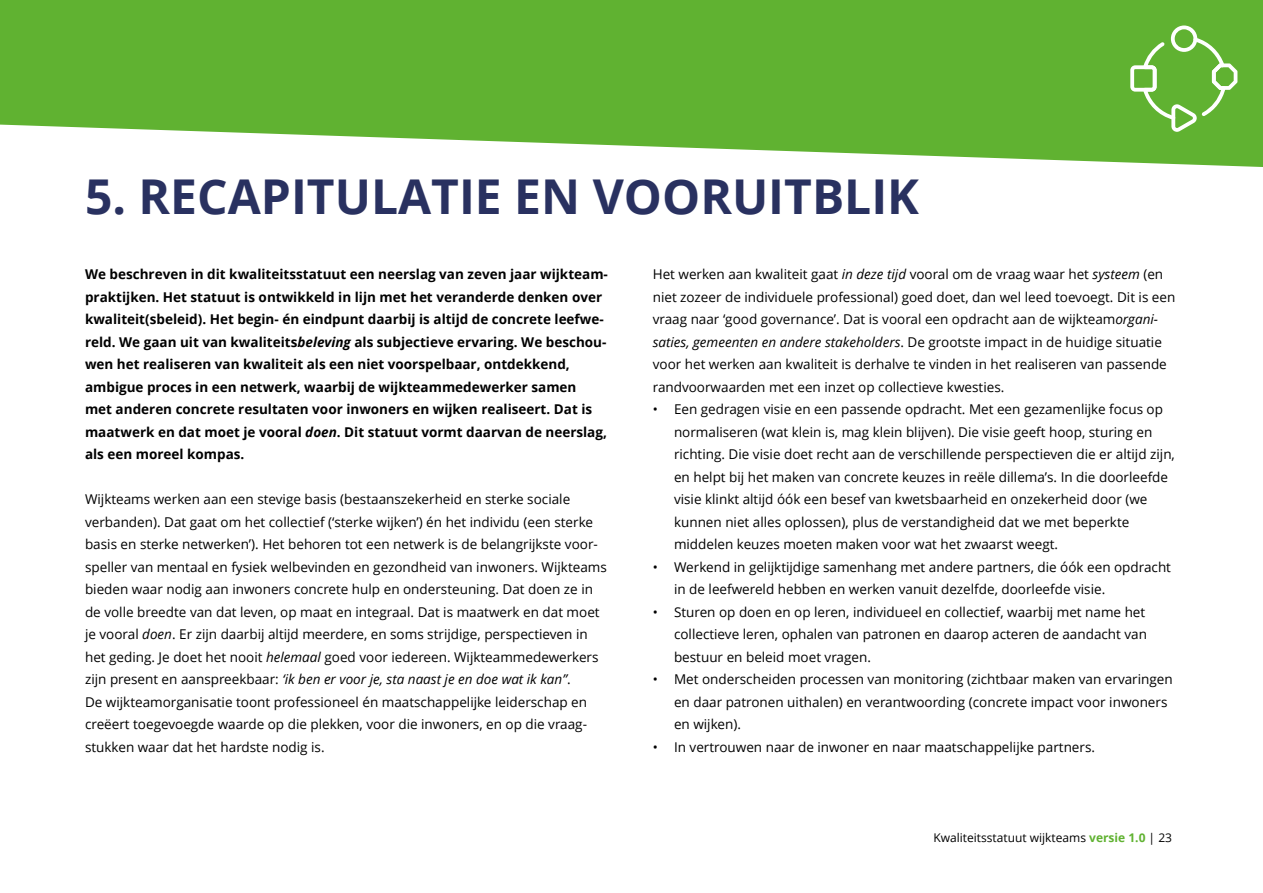
<style>
.page{position:relative;width:1263px;height:893px;background:#fff}
.page>*{position:absolute;margin:0;border:0;box-sizing:border-box;transform-origin:0 0}
.H2_-_Hoofdstukkop{font:700 48px "Open Sans";color:#293160}
.P_-_platte_tekst{font:13.5px/22.5px "Open Sans";color:#000}
.P_-_platte_tekst-2{font:700 13.5px/22.5px "Open Sans";color:#000}
.t1{font:12px "Open Sans";color:#000}
.s1{font-style:italic}
.s2{font-weight:700;color:#60b231}
</style>
<div class="page">
<svg style="left:0;top:0;width:1263px;height:167px;background:#75bc4c"></svg>
<svg style="left:1130px;top:26px;width:107px;height:106px;background:#77bd4f"></svg>
<h2 class="H2_-_Hoofdstukkop" style="left:85px;top:162px;width:836px">5. RECAPITULATIE EN VOORUITBLIK</h2>
<p class="P_-_platte_tekst-2" style="left:85px;top:263px;width:524px">We beschreven in dit kwaliteitsstatuut een neerslag van zeven jaar wijkteam&shy;praktijken. Het statuut is ontwikkeld in lijn met het veranderde denken over kwaliteit(sbeleid). Het begin- én eindpunt daarbij is altijd de concrete leefwe&shy;reld. We gaan uit van kwaliteits<span class="s1">beleving</span> als subjectieve ervaring. We beschou&shy;wen het realiseren van kwaliteit als een niet voorspelbaar, ontdekkend, ambigue proces in een netwerk, waarbij de wijkteammedewerker samen<br>met anderen concrete resultaten voor inwoners en wijken realiseert. Dat is maatwerk en dat moet je vooral <span class="s1">doen</span>. Dit statuut vormt daarvan de neerslag, als een moreel kompas.</p>
<p class="P_-_platte_tekst" style="left:85px;top:488px;width:523px">Wijkteams werken aan een stevige basis (bestaanszekerheid en sterke sociale verbanden). Dat gaat om het collectief (‘sterke wijken’) én het individu (een sterke basis en sterke netwerken’). Het behoren tot een netwerk is de belangrijkste voor&shy;speller van mentaal en fysiek welbevinden en gezondheid van inwoners. Wijkteams bieden waar nodig aan inwoners concrete hulp en ondersteuning. Dat doen ze in de volle breedte van dat leven, op maat en integraal. Dat is maatwerk en dat moet je vooral <span class="s1">doen</span>. Er zijn daarbij altijd meerdere, en soms strijdige, perspectieven in het geding. Je doet het nooit <span class="s1">helemaal</span> goed voor iedereen. Wijkteammedewerkers zijn present en aanspreekbaar: <span class="s1">‘ik ben er voor je, sta naast je en doe wat ik kan”</span>.<br>De wijkteamorganisatie toont professioneel én maatschappelijke leiderschap en creëert toegevoegde waarde op die plekken, voor die inwoners, en op die vraag&shy;stukken waar dat het hardste nodig is.</p>
<p class="P_-_platte_tekst" style="left:653px;top:263px;width:524px">Het werken aan kwaliteit gaat <span class="s1">in deze tijd</span> vooral om de vraag waar het <span class="s1">systeem</span> (en niet zozeer de individuele professional) goed doet, dan wel leed toevoegt. Dit is een vraag naar ‘good governance’. Dat is vooral een opdracht aan de wijkteam<span class="s1">organi&shy;saties, gemeenten en andere stakeholders</span>. De grootste impact in de huidige situatie voor het werken aan kwaliteit is derhalve te vinden in het realiseren van passende randvoorwaarden met een inzet op collectieve kwesties.</p>
<p class="P_-_platte_tekst" style="left:674px;top:398px;width:502px;text-indent:-21px">• Een gedragen visie en een passende opdracht. Met een gezamenlijke focus op normaliseren (wat klein is, mag klein blijven). Die visie geeft hoop, sturing en richting. Die visie doet recht aan de verschillende perspectieven die er altijd zijn, en helpt bij het maken van concrete keuzes in reële dillema’s. In die doorleefde visie klinkt altijd óók een besef van kwetsbaarheid en onzekerheid door (we kunnen niet alles oplossen), plus de verstandigheid dat we met beperkte middelen keuzes moeten maken voor wat het zwaarst weegt.</p>
<p class="P_-_platte_tekst" style="left:674px;top:555px;width:498px;text-indent:-21px">• Werkend in gelijktijdige samenhang met andere partners, die óók een opdracht in de leefwereld hebben en werken vanuit dezelfde, doorleefde visie.</p>
<p class="P_-_platte_tekst" style="left:674px;top:600px;width:475px;text-indent:-21px">• Sturen op doen en op leren, individueel en collectief, waarbij met name het collectieve leren, ophalen van patronen en daarop acteren de aandacht van bestuur en beleid moet vragen.</p>
<p class="P_-_platte_tekst" style="left:674px;top:668px;width:500px;text-indent:-21px">• Met onderscheiden processen van monitoring (zichtbaar maken van ervaringen en daar patronen uithalen) en verantwoording (concrete impact voor inwoners en wijken).</p>
<p class="P_-_platte_tekst" style="left:653px;top:735px;width:444px">• In vertrouwen naar de inwoner en naar maatschappelijke partners.</p>
<p class="t1" style="left:933px;top:829px;width:240px">Kwaliteitsstatuut wijkteams <span class="s2">versie 1.0</span> | 23</p>
</div>
